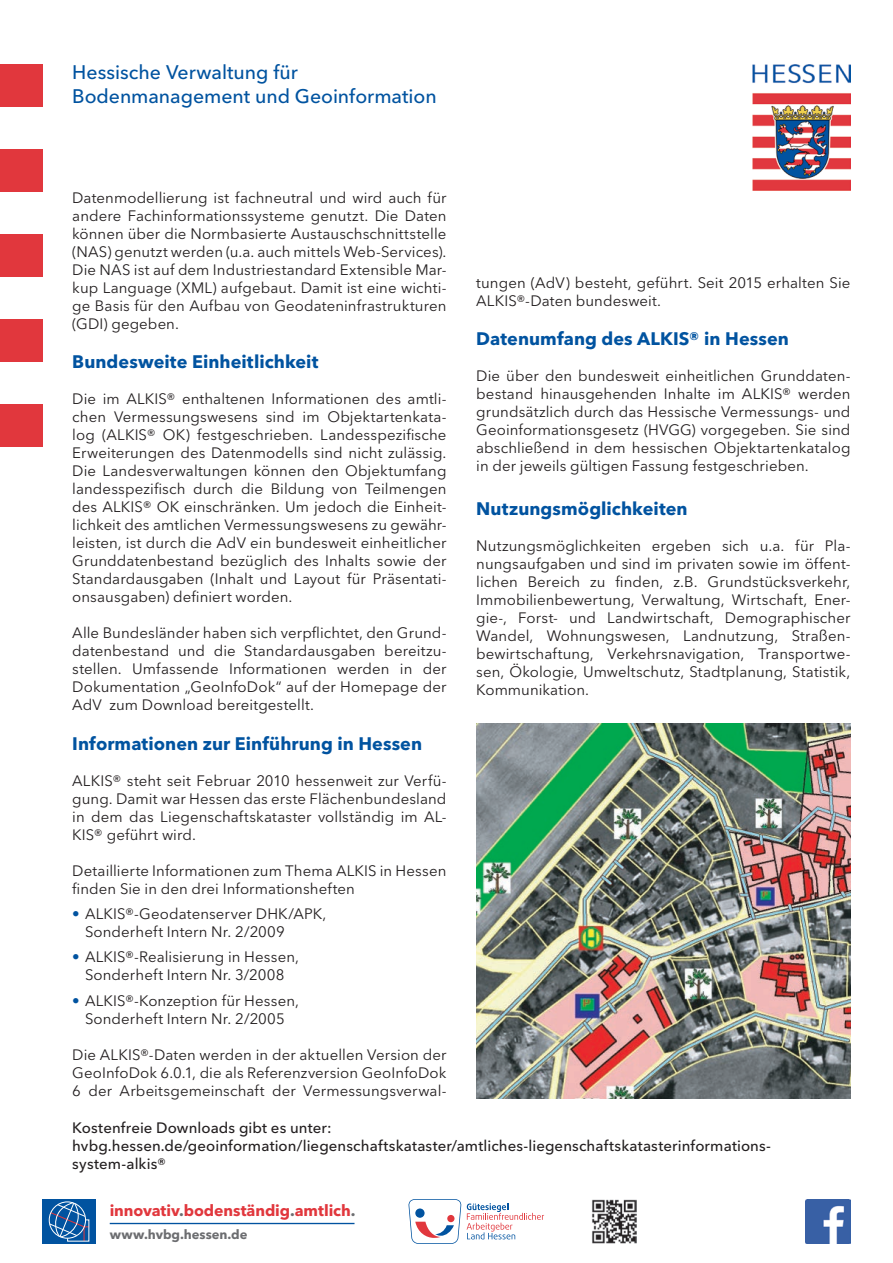
<style>
.page{position:relative;width:893px;height:1263px;background:#fff}
.page>*{position:absolute;margin:0;border:0;box-sizing:border-box;transform-origin:0 0}
.t1{font:500 19.5px/24px "Avenir Next LT Pro";letter-spacing:-.005em;color:#0153a0}
.t2{font:700 18px "Avenir Next LT Pro";letter-spacing:.005em;color:#0153a0}
.t3{font:700 15.75px "Avenir Next LT Pro";letter-spacing:-.005em;color:#e1373d}
.t4{font:15px/18px "Avenir Next LT Pro";letter-spacing:.005em;color:#231f20;text-align:justify}
.t5{font:500 15px/18px "Avenir Next LT Pro";letter-spacing:.01em;color:#231f20}
.t6{font:700 13.05px "Avenir Next LT Pro";letter-spacing:-.005em;color:#6c6d70}
.s1{color:#0153a0}
.s2{color:#6c6d70}
</style>
<div class="page">
<img style="left:476px;top:724px;width:374px;height:374px">
<div style="left:0;top:64px;width:43px;height:42px;background:#e1373d"></div>
<div style="left:0;top:149px;width:43px;height:42px;background:#e1373d"></div>
<div style="left:0;top:234px;width:43px;height:42px;background:#e1373d"></div>
<div style="left:0;top:319px;width:43px;height:42px;background:#e1373d"></div>
<img style="left:753px;top:64px;width:97px;height:127px">
<div style="left:0;top:404px;width:43px;height:42px;background:#e1373d"></div>
<hr style="left:110px;top:1223px;width:244px;height:1px;background:#0153a0">
<div style="left:43px;top:1199px;width:53px;height:45px;background:#0153a0"></div>
<div style="left:49px;top:1201px;width:37px;height:37px;border:1px solid #fff;border-radius:50%"></div>
<svg style="left:49px;top:1202px;width:41px;height:40px"></svg>
<svg style="left:409px;top:1199px;width:52px;height:45px"></svg>
<svg style="left:467px;top:1203px;width:77px;height:36px"></svg>
<img style="left:592px;top:1199px;width:44px;height:45px">
<img style="left:805px;top:1199px;width:45px;height:45px">
<h1 class="t1" style="left:72px;top:60px;width:366px">Hessische Verwaltung für<br>Bodenmanagement und Geoinformation</h1>
<p class="t4" style="left:72px;top:188px;width:376px">Datenmodellierung ist fachneutral und wird auch für andere Fachinformationssysteme genutzt. Die Daten können über die Normbasierte Austauschschnittstelle (NAS) genutzt werden (u.a. auch mittels Web-Services).<br>Die NAS ist auf dem Industriestandard Extensible Mar&shy;kup Language (XML) aufgebaut. Damit ist eine wichti&shy;ge Basis für den Aufbau von Geodateninfrastrukturen (GDI) gegeben.</p>
<p class="t2" style="left:72px;top:351px;width:248px">Bundesweite Einheitlichkeit</p>
<p class="t4" style="left:72px;top:390px;width:376px">Die im ALKIS® enthaltenen Informationen des amtli&shy;chen Vermessungswesens sind im Objektartenkata&shy;log (ALKIS® OK) festgeschrieben. Landesspezifische Erweiterungen des Datenmodells sind nicht zulässig.<br>Die Landesverwaltungen können den Objektumfang landesspezifisch durch die Bildung von Teilmengen des ALKIS® OK einschränken. Um jedoch die Einheit&shy;lichkeit des amtlichen Vermessungswesens zu gewähr&shy;leisten, ist durch die AdV ein bundesweit einheitlicher Grunddatenbestand bezüglich des Inhalts sowie der Standardausgaben (Inhalt und Layout für Präsentati&shy;onsausgaben) definiert worden.</p>
<p class="t4" style="left:72px;top:624px;width:376px">Alle Bundesländer haben sich verpflichtet, den Grund&shy;datenbestand und die Standardausgaben bereitzu&shy;stellen. Umfassende Informationen werden in der Dokumentation „GeoInfoDok“ auf der Homepage der AdV zum Download bereitgestellt.</p>
<p class="t2" style="left:72px;top:733px;width:351px">Informationen zur Einführung in Hessen</p>
<p class="t4" style="left:72px;top:772px;width:376px">ALKIS® steht seit Februar 2010 hessenweit zur Verfü&shy;gung. Damit war Hessen das erste Flächenbundesland in dem das Liegenschaftskataster vollständig im AL-KIS® geführt wird.</p>
<p class="t4" style="left:72px;top:862px;width:376px">Detaillierte Informationen zum Thema ALKIS in Hessen finden Sie in den drei Informationsheften</p>
<p class="t4" style="left:85px;top:905px;width:243px;text-indent:-13px"><span class="s1">•</span> ALKIS®-Geodatenserver DHK/APK,<br>Sonderheft Intern Nr. 2/2009</p>
<p class="t4" style="left:72px;top:948px;width:228px;text-align:center"><span class="s1">•</span> ALKIS®-Realisierung in Hessen,<br>Sonderheft Intern Nr. 3/2008</p>
<p class="t4" style="left:72px;top:991px;width:228px;text-align:center"><span class="s1">•</span> ALKIS®-Konzeption für Hessen,<br>Sonderheft Intern Nr. 2/2005</p>
<p class="t4" style="left:72px;top:1045px;width:376px">Die ALKIS®-Daten werden in der aktuellen Version der GeoInfoDok 6.0.1, die als Referenzversion GeoInfoDok 6 der Arbeitsgemeinschaft der Vermessungsverwal-</p>
<p class="t5" style="left:72px;top:1118px;width:700px">Kostenfreie Downloads gibt es unter: hvbg.hessen.de/geoinformation/liegenschaftskataster/amtliches-liegenschaftskatasterinformations&shy;system-alkis®</p>
<p class="t4" style="left:476px;top:273px;width:376px">tungen (AdV) besteht, geführt. Seit 2015 erhalten Sie<br>ALKIS®-Daten bundesweit.</p>
<p class="t2" style="left:476px;top:328px;width:314px">Datenumfang des ALKIS® in Hessen</p>
<p class="t4" style="left:476px;top:367px;width:376px">Die über den bundesweit einheitlichen Grunddaten&shy;bestand hinausgehenden Inhalte im ALKIS® werden grundsätzlich durch das Hessische Vermessungs- und Geoinformationsgesetz (HVGG) vorgegeben. Sie sind abschließend in dem hessischen Objektartenkatalog in der jeweils gültigen Fassung festgeschrieben.</p>
<p class="t2" style="left:476px;top:497px;width:213px">Nutzungsmöglichkeiten</p>
<p class="t4" style="left:476px;top:536px;width:376px">Nutzungsmöglichkeiten ergeben sich u.a. für Pla&shy;nungsaufgaben und sind im privaten sowie im öffent&shy;lichen Bereich zu finden, z.B. Grundstücksverkehr, Immobilienbewertung, Verwaltung, Wirtschaft, Ener&shy;gie-, Forst- und Landwirtschaft, Demographischer Wandel, Wohnungswesen, Landnutzung, Straßen&shy;bewirtschaftung, Verkehrsnavigation, Transportwe&shy;sen, Ökologie, Umweltschutz, Stadtplanung, Statistik, Kommunikation.</p>
<p class="t3" style="left:110px;top:1201px;width:247px">innovativ<span class="s2">.</span>bodenständig<span class="s2">.</span>amtlich<span class="s2">.</span></p>
<p class="t6" style="left:110px;top:1226px;width:139px">www.hvbg.hessen.de</p>
</div>
